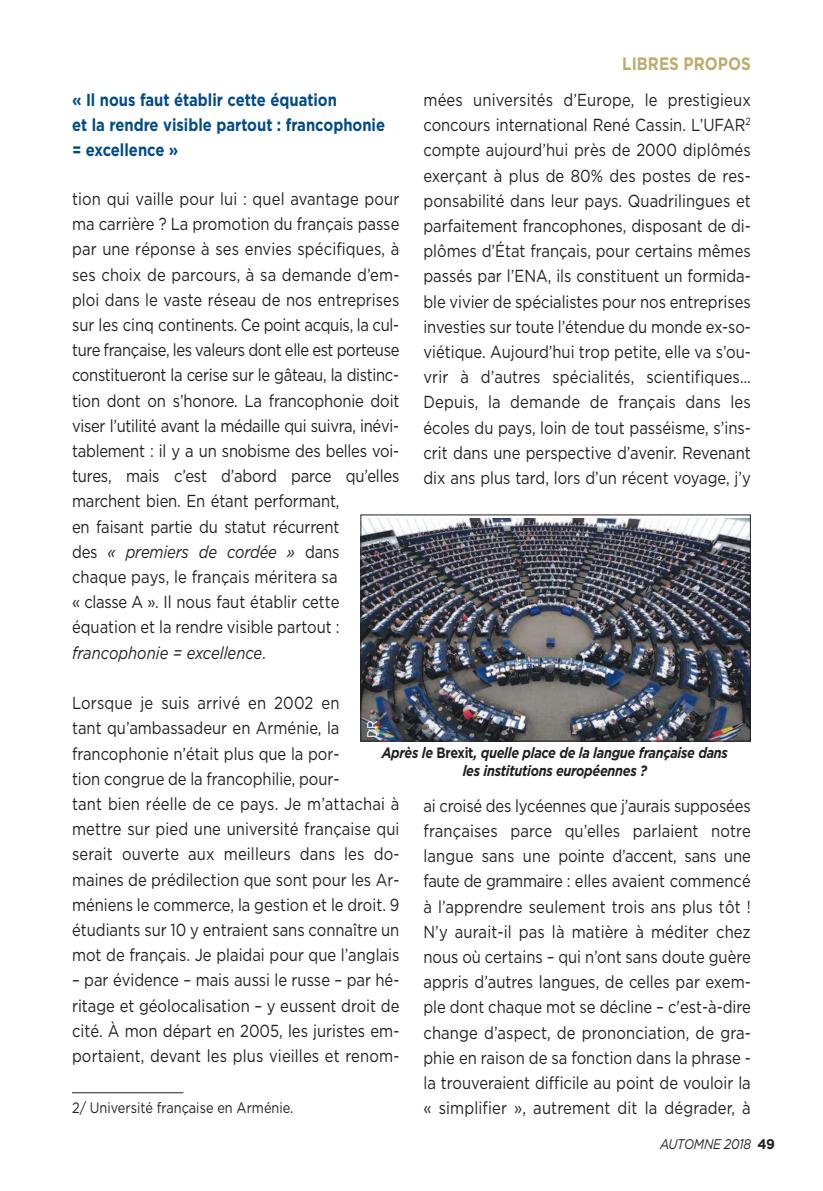
<style>
.page{position:relative;width:823px;height:1191px;background:#fff}
.page>*{position:absolute;margin:0;border:0;box-sizing:border-box;transform-origin:0 0}
.t1{font:700 18px "Gotham";color:#bcad71;scale:.85 1}
.t2{font:17.4px/25.2px "Gotham";color:#231f20;text-align:justify;scale:.85 1}
.t3{font:700 17.4px/25.2px "Gotham";color:#004b87;scale:.85 1}
.t4{font:italic 700 15px/18px "Gotham";letter-spacing:-.02em;color:#231f20;text-align:center;scale:.85 1}
.t5{font:15px "Gotham";color:#231f20;scale:.85 1}
.t6{font:italic 14px "Gotham";letter-spacing:-.015em;color:#231f20;scale:.85 1}
.t7{font:14px "Gotham";color:#fff;scale:.85 1}
.s1{font-style:italic}
.s2{font-style:normal}
.s3{font-weight:700;font-style:normal}
</style>
<div class="page">
<hr style="left:72px;top:1092px;width:111px;height:1px;background:#231f20">
<img style="left:362px;top:518px;width:386px;height:221px">
<div style="left:360px;top:514px;width:390px;height:227px;border:1px solid #231f20"></div>
<p class="t1" style="left:622px;top:53px;width:153px">LIBRES PROPOS</p>
<p class="t3" style="left:72px;top:87px;width:369px">« Il nous faut établir cette équation<br>et la rendre visible partout : francophonie = excellence »</p>
<p class="t2" style="left:423px;top:87px;width:386px">mées universités d’Europe, le prestigieux concours international René Cassin. L’UFAR<sup>2 </sup>compte aujourd’hui près de 2000 diplômés exerçant à plus de 80% des postes de res&shy;ponsabilité dans leur pays. Quadrilingues et parfaitement francophones, disposant de di&shy;plômes d’État français, pour certains mêmes passés par l’ENA, ils constituent un formida&shy;ble vivier de spécialistes pour nos entreprises investies sur toute l’étendue du monde ex-so&shy;viétique. Aujourd’hui trop petite, elle va s’ou&shy;vrir à d’autres spécialités, scientifiques… Depuis, la demande de français dans les écoles du pays, loin de tout passéisme, s’ins&shy;crit dans une perspective d’avenir. Revenant dix ans plus tard, lors d’un récent voyage, j’y</p>
<p class="t2" style="left:72px;top:186px;width:386px;text-align:left">tion qui vaille pour lui : quel avantage pour ma carrière ? La promotion du français passe par une réponse à ses envies spécifiques, à ses choix de parcours, à sa demande d’em&shy;ploi dans le vaste réseau de nos entreprises sur les cinq continents. Ce point acquis, la cul&shy;ture française, les valeurs dont elle est porteuse constitueront la cerise sur le gâteau, la distinc&shy;tion dont on s’honore. La francophonie doit viser l’utilité avant la médaille qui suivra, inévi&shy;tablement : il y a un snobisme des belles voi&shy;tures, mais c’est d’abord parce qu’elles marchent bien. En étant performant,<br>en faisant partie du statut récurrent<br>des <span class="s1">« premiers de cordée »</span> dans<br>chaque pays, le français méritera sa<br>« classe A ». Il nous faut établir cette équation et la rendre visible partout : <span class="s1">francophonie = excellence</span>.</p>
<p class="t2" style="left:72px;top:690px;width:386px;text-align:left">Lorsque je suis arrivé en 2002 en<br>tant qu’ambassadeur en Arménie, la francophonie n’était plus que la por-<br>tion congrue de la francophilie, pour-<br>tant bien réelle de ce pays. Je m’attachai à mettre sur pied une université française qui serait ouverte aux meilleurs dans les do&shy;maines de prédilection que sont pour les Ar&shy;méniens le commerce, la gestion et le droit. 9 étudiants sur 10 y entraient sans connaître un mot de français. Je plaidai pour que l’anglais</p>
<p class="t2" style="left:72px;top:967px;width:386px">– par évidence – mais aussi le russe – par hé&shy;ritage et géolocalisation – y eussent droit de cité. À mon départ en 2005, les juristes em&shy;portaient, devant les plus vieilles et renom-</p>
<p class="t7" style="left:364px;top:738px;width:23px;rotate:-90deg">DR</p>
<p class="t4" style="left:381px;top:744px;width:408px">Après le <span class="s2">Brexit</span>, quelle place de la langue française dans les institutions européennes ?</p>
<p class="t2" style="left:423px;top:793px;width:386px">ai croisé des lycéennes que j’aurais supposées françaises parce qu’elles parlaient notre langue sans une pointe d’accent, sans une faute de grammaire : elles avaient commencé à l’apprendre seulement trois ans plus tôt !<br>N’y aurait-il pas là matière à méditer chez nous où certains – qui n’ont sans doute guère appris d’autres langues, de celles par exem&shy;ple dont chaque mot se décline – c'est-à-dire change d’aspect, de prononciation, de gra&shy;phie en raison de sa fonction dans la phrase - la trouveraient difficile au point de vouloir la « simplifier », autrement dit la dégrader, à</p>
<p class="t5" style="left:72px;top:1099px;width:262px">2/ Université française en Arménie.</p>
<p class="t6" style="left:659px;top:1136px;width:137px">AUTOMNE 2018 <span class="s3">49</span></p>
</div>
